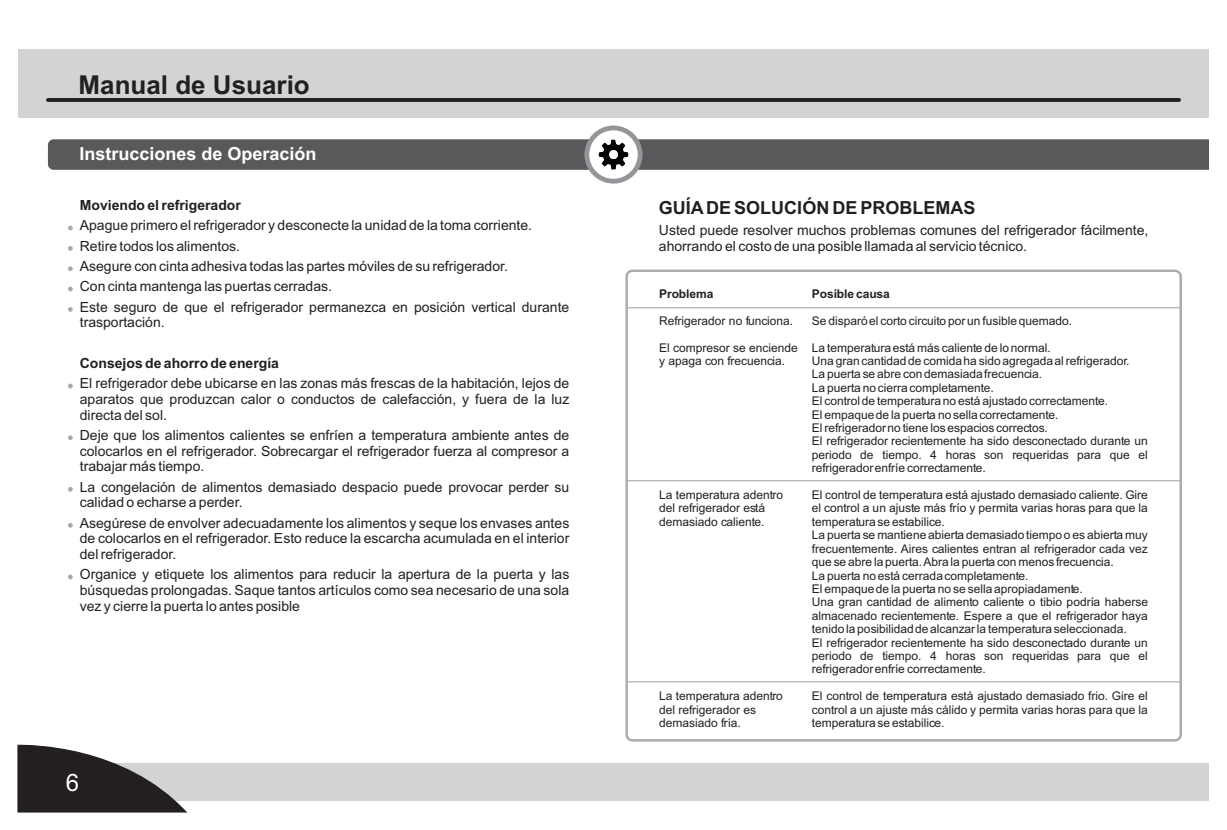
<style>
.page{position:relative;width:1227px;height:830px;background:#fff}
.page>*{position:absolute;margin:0;border:0;box-sizing:border-box;transform-origin:0 0}
.t1{font:700 26px "Arial";color:#231f20}
.t2{font:24px "Arial";color:#fff}
.t3{font:700 18px "Arial";color:#231f20}
.t4{font:700 18px "Arial";color:#fff}
.t5{font:14px/15.6px "Arial";color:#231f20;text-align:justify}
.t6{font:700 14px "Arial";color:#231f20}
.t7{font:12px/13.4px "Arial";color:#231f20}
.t8{font:700 12px "Arial";letter-spacing:-.01em;color:#231f20}
</style>
<div class="page">
<div style="left:18px;top:762px;width:1191px;height:38px;background:#d1d3d4"></div>
<div style="left:18px;top:50px;width:1191px;height:68px;background:#d1d3d4"></div>
<svg style="left:48px;top:98px;width:1131px;height:4px;background:#292526"></svg>
<svg style="left:17px;top:744px;width:172px;height:69px"></svg>
<svg style="left:584px;top:125px;width:58px;height:59px"></svg>
<svg style="left:48px;top:139px;width:1161px;height:31px;background:#5e5f60"></svg>
<svg style="left:68px;top:226px;width:5px;height:4px"></svg>
<svg style="left:68px;top:246px;width:5px;height:5px"></svg>
<svg style="left:68px;top:266px;width:5px;height:5px"></svg>
<svg style="left:68px;top:287px;width:5px;height:4px"></svg>
<svg style="left:68px;top:307px;width:5px;height:5px"></svg>
<svg style="left:68px;top:384px;width:5px;height:4px"></svg>
<svg style="left:68px;top:435px;width:5px;height:5px"></svg>
<svg style="left:68px;top:487px;width:5px;height:5px"></svg>
<svg style="left:68px;top:523px;width:5px;height:5px"></svg>
<svg style="left:68px;top:574px;width:5px;height:5px"></svg>
<div style="left:625px;top:270px;width:557px;height:471px;border:2px solid #a7a9ac;border-radius:6px"></div>
<hr style="left:626px;top:307px;width:554px;height:1px;background:#a7a9ac">
<hr style="left:626px;top:480px;width:554px;height:1px;background:#a7a9ac">
<hr style="left:626px;top:681px;width:554px;height:1px;background:#a7a9ac">
<h1 class="t1" style="left:79px;top:75px;width:233px">Manual de Usuario</h1>
<h3 class="t4" style="left:79px;top:147px;width:239px">Instrucciones de Operación</h3>
<p class="t6" style="left:80px;top:200px;width:163px">Moviendo el refrigerador</p>
<p class="t5" style="left:80px;top:217px;width:491px;line-height:20.4px;text-align:left">Apague primero el refrigerador y desconecte la unidad de la toma corriente.<br>Retire todos los alimentos.<br>Asegure con cinta adhesiva todas las partes móviles de su refrigerador.<br>Con cinta mantenga las puertas cerradas.<br>Este seguro de que el refrigerador permanezca en posición vertical durante</p>
<p class="t5" style="left:80px;top:316px;width:86px">trasportación.</p>
<p class="t6" style="left:80px;top:358px;width:201px">Consejos de ahorro de energía</p>
<p class="t5" style="left:80px;top:377px;width:491px">El refrigerador debe ubicarse en las zonas más frescas de la habitación, lejos de aparatos que produzcan calor o conductos de calefacción, y fuera de la luz directa del sol.</p>
<p class="t5" style="left:80px;top:429px;width:491px">Deje que los alimentos calientes se enfríen a temperatura ambiente antes de colocarlos en el refrigerador. Sobrecargar el refrigerador fuerza al compresor a trabajar más tiempo.</p>
<p class="t5" style="left:80px;top:480px;width:491px">La congelación de alimentos demasiado despacio puede provocar perder su calidad o echarse a perder.</p>
<p class="t5" style="left:80px;top:516px;width:491px">Asegúrese de envolver adecuadamente los alimentos y seque los envases antes de colocarlos en el refrigerador. Esto reduce la escarcha acumulada en el interior del refrigerador.</p>
<p class="t5" style="left:80px;top:568px;width:491px">Organice y etiquete los alimentos para reducir la apertura de la puerta y las búsquedas prolongadas. Saque tantos artículos como sea necesario de una sola vez y cierre la puerta lo antes posible</p>
<h2 class="t2" style="left:66px;top:773px;width:15px">6</h2>
<h3 class="t3" style="left:659px;top:201px;width:318px">GUÍADE SOLUCIÓN DE PROBLEMAS</h3>
<p class="t5" style="left:659px;top:224px;width:491px">Usted puede resolver muchos problemas comunes del refrigerador fácilmente, ahorrando el costo de una posible llamada al servicio técnico.</p>
<p class="t8" style="left:659px;top:289px;width:56px">Problema</p>
<p class="t7" style="left:659px;top:315px;width:135px">Refrigerador no funciona.</p>
<p class="t7" style="left:659px;top:342px;width:140px">El compresor se enciende y apaga con frecuencia.</p>
<p class="t8" style="left:812px;top:289px;width:79px">Posible causa</p>
<p class="t7" style="left:812px;top:315px;width:262px">Se disparó el corto circuito por un fusible quemado.</p>
<p class="t7" style="left:812px;top:342px;width:337px">La temperatura está más caliente de lo normal.<br>Una gran cantidad de comida ha sido agregada al refrigerador.<br>La puerta se abre con demasiada frecuencia.<br>La puerta no cierra completamente.<br>El control de temperatura no está ajustado correctamente.<br>El empaque de la puerta no sella correctamente.<br>El refrigerador no tiene los espacios correctos.<br>El refrigerador recientemente ha sido desconectado durante un periodo de tiempo. 4 horas son requeridas para que el refrigerador enfríe correctamente.</p>
<p class="t7" style="left:812px;top:489px;width:338px">El control de temperatura está ajustado demasiado caliente. Gire el control a un ajuste más frío y permita varias horas para que la temperatura se estabilice.<br>La puerta se mantiene abierta demasiado tiempo o es abierta muy frecuentemente. Aires calientes entran al refrigerador cada vez que se abre la puerta. Abra la puerta con menos frecuencia.<br>La puerta no está cerrada completamente.<br>El empaque de la puerta no se sella apropiadamente.<br>Una gran cantidad de alimento caliente o tibio podría haberse almacenado recientemente. Espere a que el refrigerador haya tenido la posibilidad de alcanzar la temperatura seleccionada.<br>El refrigerador recientemente ha sido desconectado durante un periodo de tiempo. 4 horas son requeridas para que el refrigerador enfríe correctamente.</p>
<p class="t7" style="left:812px;top:690px;width:337px;text-align:justify">El control de temperatura está ajustado demasiado frio. Gire el control a un ajuste más cálido y permita varias horas para que la temperatura se estabilice.</p>
<p class="t7" style="left:659px;top:489px;width:125px">La temperatura adentro del refrigerador está demasiado caliente.</p>
<p class="t7" style="left:659px;top:690px;width:125px">La temperatura adentro del refrigerador es demasiado fría.</p>
</div>
